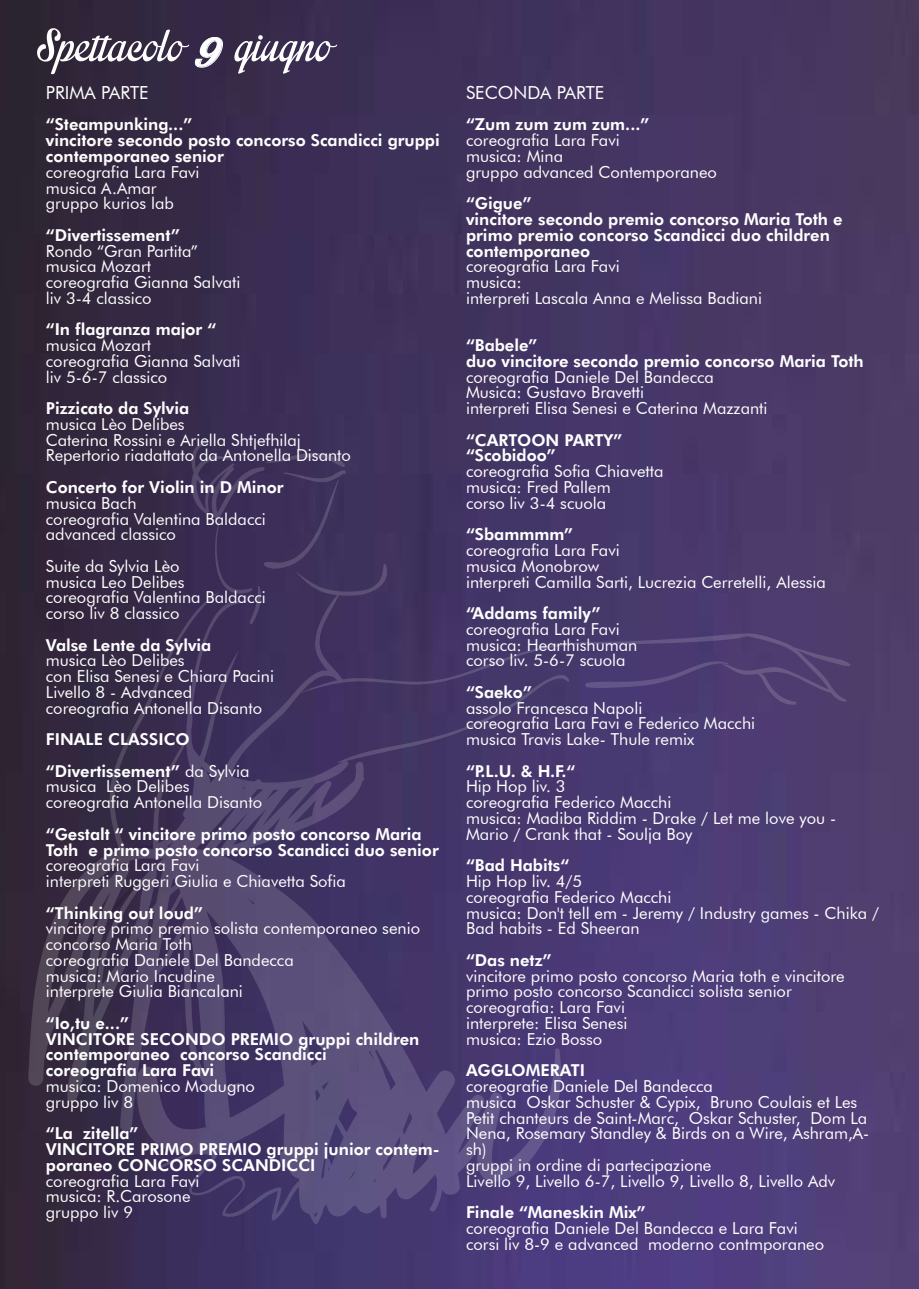
<style>
.page{position:relative;width:919px;height:1289px;background:#fff}
.page>*{position:absolute;margin:0;border:0;box-sizing:border-box;transform-origin:0 0}
.t1{font:62.1px "Impregnable Personal Use Only";color:#fff}
.t2{font:18px "Futura BT";color:#fff}
.t3{font:16.5px/15.8px "Futura BT";color:#fff}
.t4{font:800 16.5px/15.8px "Futura BT";color:#fff}
.s1{font-family:"Streetwear";font-size:36px}
.s2{font-weight:400}
</style>
<div class="page">
<img style="left:0;top:0;width:918px;height:1288px">
<svg style="left:569px;top:563px;width:281px;height:142px;background:#4c3c6f"></svg>
<svg style="left:32px;top:440px;width:537px;height:679px;background:#3d2f57"></svg>
<svg style="left:28px;top:592px;width:535px;height:626px;background:#443862"></svg>
<svg style="left:192px;top:37px;width:32px;height:31px"></svg>
<h1 class="t1" style="left:37px;top:18px;width:296px">Spettacolo <span class="s1">9</span> giugno</h1>
<p class="t2" style="left:46px;top:82px;width:104px">PRIMA PARTE</p>
<p class="t4" style="left:46px;top:117px;width:395px">“Steampunking...”<br>vincitore secondo posto concorso Scandicci gruppi contemporaneo senior</p>
<p class="t3" style="left:46px;top:164px;width:155px">coreografia Lara Favi musica A.Amar gruppo kurios lab</p>
<p class="t4" style="left:46px;top:227px;width:136px">“Divertissement”</p>
<p class="t3" style="left:46px;top:243px;width:196px">Rondo “Gran Partita” musica Mozart<br>coreografia Gianna Salvati liv 3-4 classico</p>
<p class="t4" style="left:46px;top:321px;width:172px">“In flagranza major “</p>
<p class="t3" style="left:46px;top:337px;width:196px">musica Mozart<br>coreografia Gianna Salvati liv 5-6-7 classico</p>
<p class="t4" style="left:46px;top:400px;width:145px">Pizzicato da Sylvia</p>
<p class="t3" style="left:46px;top:416px;width:306px">musica Lèo Delibes<br>Caterina Rossini e Ariella Shtjefhilaj<br>Repertorio riadattato da Antonella Disanto</p>
<p class="t4" style="left:46px;top:479px;width:239px">Concerto for Violin in D Minor</p>
<p class="t3" style="left:46px;top:495px;width:221px">musica Bach<br>coreografia Valentina Baldacci advanced classico</p>
<p class="t3" style="left:46px;top:558px;width:221px">Suite da Sylvia Lèo<br>musica Leo Delibes coreografia Valentina Baldacci corso liv 8 classico</p>
<p class="t4" style="left:46px;top:636px;width:167px">Valse Lente da Sylvia</p>
<p class="t3" style="left:46px;top:652px;width:230px">musica Lèo Delibes<br>con Elisa Senesi e Chiara Pacini<br>Livello 8 - Advanced coreografia Antonella Disanto</p>
<p class="t4" style="left:46px;top:723px;width:205px;line-height:31.5px">FINALE CLASSICO “Divertissement” <span class="s2">da Sylvia</span></p>
<p class="t3" style="left:46px;top:778px;width:218px">musica Lèo Delibes coreografia Antonella Disanto</p>
<p class="t4" style="left:46px;top:825px;width:394px">“Gestalt “ vincitore primo posto concorso Maria<br>Toth e primo posto concorso Scandicci duo senior</p>
<p class="t3" style="left:46px;top:857px;width:301px">coreografia Lara Favi<br>interpreti Ruggeri Giulia e Chiavetta Sofia</p>
<p class="t4" style="left:46px;top:904px;width:158px">“Thinking out loud”</p>
<p class="t3" style="left:46px;top:920px;width:375px">vincitore primo premio solista contemporaneo senio concorso Maria Toth<br>coreografia Daniele Del Bandecca<br>musica: Mario Incudine<br>interprete Giulia Biancalani</p>
<p class="t4" style="left:46px;top:1014px;width:375px">“Io,tu e...”<br>VINCITORE SECONDO PREMIO gruppi children contemporaneo concorso Scandicci coreografia Lara Favi</p>
<p class="t3" style="left:46px;top:1078px;width:211px">musica: Domenico Modugno gruppo liv 8</p>
<p class="t4" style="left:46px;top:1125px;width:395px">“La zitella”<br>VINCITORE PRIMO PREMIO gruppi junior contem&shy;poraneo CONCORSO SCANDICCI</p>
<p class="t3" style="left:46px;top:1172px;width:155px">coreografia Lara Favi musica: R.Carosone gruppo liv 9</p>
<p class="t2" style="left:466px;top:82px;width:140px">SECONDA PARTE</p>
<p class="t4" style="left:466px;top:117px;width:185px">“Zum zum zum zum...”</p>
<p class="t3" style="left:466px;top:132px;width:252px">coreografia Lara Favi<br>musica: Mina<br>gruppo advanced Contemporaneo</p>
<p class="t4" style="left:466px;top:195px;width:378px">“Gigue”<br>vincitore secondo premio concorso Maria Toth e primo premio concorso Scandicci duo children contemporaneo</p>
<p class="t3" style="left:466px;top:258px;width:297px">coreografia Lara Favi<br>musica:<br>interpreti Lascala Anna e Melissa Badiani</p>
<p class="t4" style="left:466px;top:337px;width:399px">“Babele”<br>duo vincitore secondo premio concorso Maria Toth</p>
<p class="t3" style="left:466px;top:369px;width:303px">coreografia Daniele Del Bandecca<br>Musica: Gustavo Bravetti<br>interpreti Elisa Senesi e Caterina Mazzanti</p>
<p class="t4" style="left:466px;top:432px;width:158px">“CARTOON PARTY” “Scobidoo”</p>
<p class="t3" style="left:466px;top:463px;width:199px">coreografia Sofia Chiavetta musica: Fred Pallem<br>corso liv 3-4 scuola</p>
<p class="t4" style="left:466px;top:526px;width:108px">“Sbammmm”</p>
<p class="t3" style="left:466px;top:542px;width:361px">coreografia Lara Favi<br>musica Monobrow<br>interpreti Camilla Sarti, Lucrezia Cerretelli, Alessia</p>
<p class="t4" style="left:466px;top:605px;width:136px">“Addams family”</p>
<p class="t3" style="left:466px;top:621px;width:173px">coreografia Lara Favi musica: Hearthishuman corso liv. 5-6-7 scuola</p>
<p class="t4" style="left:466px;top:684px;width:67px">“Saeko”</p>
<p class="t3" style="left:466px;top:699px;width:290px">assolo Francesca Napoli<br>coreografia Lara Favi e Federico Macchi musica Travis Lake- Thule remix</p>
<p class="t4" style="left:466px;top:762px;width:111px">“P.L.U. &amp; H.F.“</p>
<p class="t3" style="left:466px;top:778px;width:371px">Hip Hop liv. 3<br>coreografia Federico Macchi<br>musica: Madiba Riddim - Drake / Let me love you -<br>Mario / Crank that - Soulja Boy</p>
<p class="t4" style="left:466px;top:857px;width:105px">“Bad Habits“</p>
<p class="t3" style="left:466px;top:873px;width:414px">Hip Hop liv. 4/5<br>coreografia Federico Macchi<br>musica: Don't tell em - Jeremy / Industry games - Chika /<br>Bad habits - Ed Sheeran</p>
<p class="t4" style="left:466px;top:951px;width:87px">“Das netz”</p>
<p class="t3" style="left:466px;top:967px;width:380px">vincitore primo posto concorso Maria toth e vincitore primo posto concorso Scandicci solista senior coreografia: Lara Favi<br>interprete: Elisa Senesi<br>musica: Ezio Bosso</p>
<p class="t4" style="left:466px;top:1062px;width:120px">AGGLOMERATI</p>
<p class="t3" style="left:466px;top:1078px;width:405px">coreografie Daniele Del Bandecca<br>musica Oskar Schuster &amp; Cypix, Bruno Coulais et Les Petit chanteurs de Saint-Marc, Oskar Schuster, Dom La Nena, Rosemary Standley &amp; Birds on a Wire, Ashram,A&shy;sh)<br>gruppi in ordine di partecipazione<br>Livello 9, Livello 6-7, Livello 9, Livello 8, Livello Adv</p>
<p class="t4" style="left:466px;top:1204px;width:181px">Finale “Maneskin Mix”</p>
<p class="t3" style="left:466px;top:1219px;width:359px">coreografia Daniele Del Bandecca e Lara Favi corsi liv 8-9 e advanced moderno contmporaneo</p>
</div>
